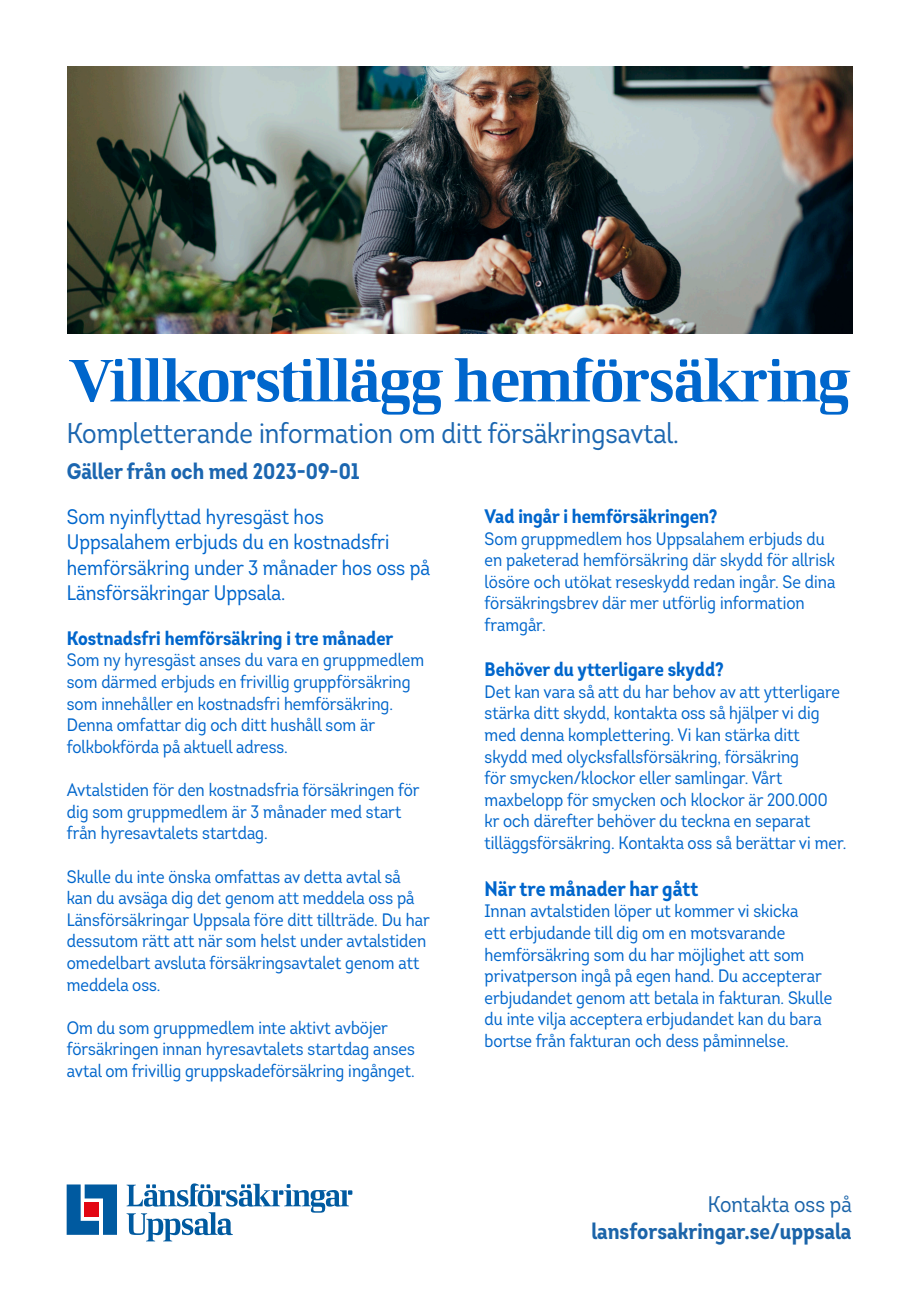
<style>
.page{position:relative;width:919px;height:1289px;background:#fff}
.page>*{position:absolute;margin:0;border:0;box-sizing:border-box;transform-origin:0 0}
.t1{font:60px "LF Rubrik 2";letter-spacing:-.035em;color:#06c}
.t2{font:28.5px "Intro Cond";color:#1b66b0}
.t3{font:700 22.5px "Intro Cond";color:#1b64a9}
.t4{font:700 22.5px "Intro Cond";color:#1b66b0}
.t5{font:22.5px "Intro Cond";color:#1b64a9}
.t6{font:21px/25.2px "Intro Cond";color:#06c}
.t7{font:700 21px "Intro Cond";color:#06c}
.t8{font:700 19.5px "Intro Cond";color:#06c}
.t9{font:18px/21.6px "Intro Cond";color:#06c}
</style>
<div class="page">
<img style="left:68px;top:67px;width:784px;height:266px">
<svg style="left:126px;top:1183px;width:226px;height:58px"></svg>
<svg style="left:67px;top:1184px;width:50px;height:50px"></svg>
<div style="left:85px;top:1202px;width:14px;height:14px;background:#e30613"></div>
<p class="t1" style="left:68px;top:344px;width:784px">Villkorstillägg hemförsäkring</p>
<p class="t2" style="left:67px;top:415px;width:613px">Kompletterande information om ditt försäkringsavtal.</p>
<p class="t4" style="left:67px;top:456px;width:294px">Gäller från och med 2023-09-01</p>
<p class="t6" style="left:67px;top:504px;width:365px">Som nyinflyttad hyresgäst hos Uppsalahem erbjuds du en kostnadsfri hemförsäkring under 3 månader hos oss på Länsförsäkringar Uppsala.</p>
<p class="t8" style="left:67px;top:625px;width:328px">Kostnadsfri hemförsäkring i tre månader</p>
<p class="t9" style="left:67px;top:649px;width:359px">Som ny hyresgäst anses du vara en gruppmedlem som därmed erbjuds en frivillig gruppförsäkring som innehåller en kostnadsfri hemförsäkring.<br>Denna omfattar dig och ditt hushåll som är folkbokförda på aktuell adress.</p>
<p class="t9" style="left:67px;top:779px;width:354px">Avtalstiden för den kostnadsfria försäkringen för dig som gruppmedlem är 3 månader med start från hyresavtalets startdag.</p>
<p class="t9" style="left:67px;top:865px;width:364px">Skulle du inte önska omfattas av detta avtal så kan du avsäga dig det genom att meddela oss på Länsförsäkringar Uppsala före ditt tillträde. Du har dessutom rätt att när som helst under avtalstiden omedelbart avsluta försäkringsavtalet genom att meddela oss.</p>
<p class="t9" style="left:67px;top:1016px;width:349px">Om du som gruppmedlem inte aktivt avböjer försäkringen innan hyresavtalets startdag anses avtal om frivillig gruppskadeförsäkring ingånget.</p>
<p class="t8" style="left:484px;top:503px;width:234px">Vad ingår i hemförsäkringen?</p>
<p class="t9" style="left:484px;top:527px;width:352px">Som gruppmedlem hos Uppsalahem erbjuds du en paketerad hemförsäkring där skydd för allrisk lösöre och utökat reseskydd redan ingår. Se dina försäkringsbrev där mer utförlig information framgår.</p>
<p class="t8" style="left:484px;top:656px;width:240px">Behöver du ytterligare skydd?</p>
<p class="t9" style="left:484px;top:680px;width:363px">Det kan vara så att du har behov av att ytterligare stärka ditt skydd, kontakta oss så hjälper vi dig med denna komplettering. Vi kan stärka ditt skydd med olycksfallsförsäkring, försäkring<br>för smycken/klockor eller samlingar. Vårt maxbelopp för smycken och klockor är 200.000 kr och därefter behöver du teckna en separat tilläggsförsäkring. Kontakta oss så berättar vi mer.</p>
<p class="t7" style="left:484px;top:875px;width:215px">När tre månader har gått</p>
<p class="t9" style="left:484px;top:900px;width:349px">Innan avtalstiden löper ut kommer vi skicka<br>ett erbjudande till dig om en motsvarande hemförsäkring som du har möjlighet att som privatperson ingå på egen hand. Du accepterar erbjudandet genom att betala in fakturan. Skulle du inte vilja acceptera erbjudandet kan du bara bortse från fakturan och dess påminnelse.</p>
<p class="t5" style="left:708px;top:1190px;width:145px">Kontakta oss på</p>
<p class="t3" style="left:591px;top:1216px;width:261px">lansforsakringar.se/uppsala</p>
</div>
